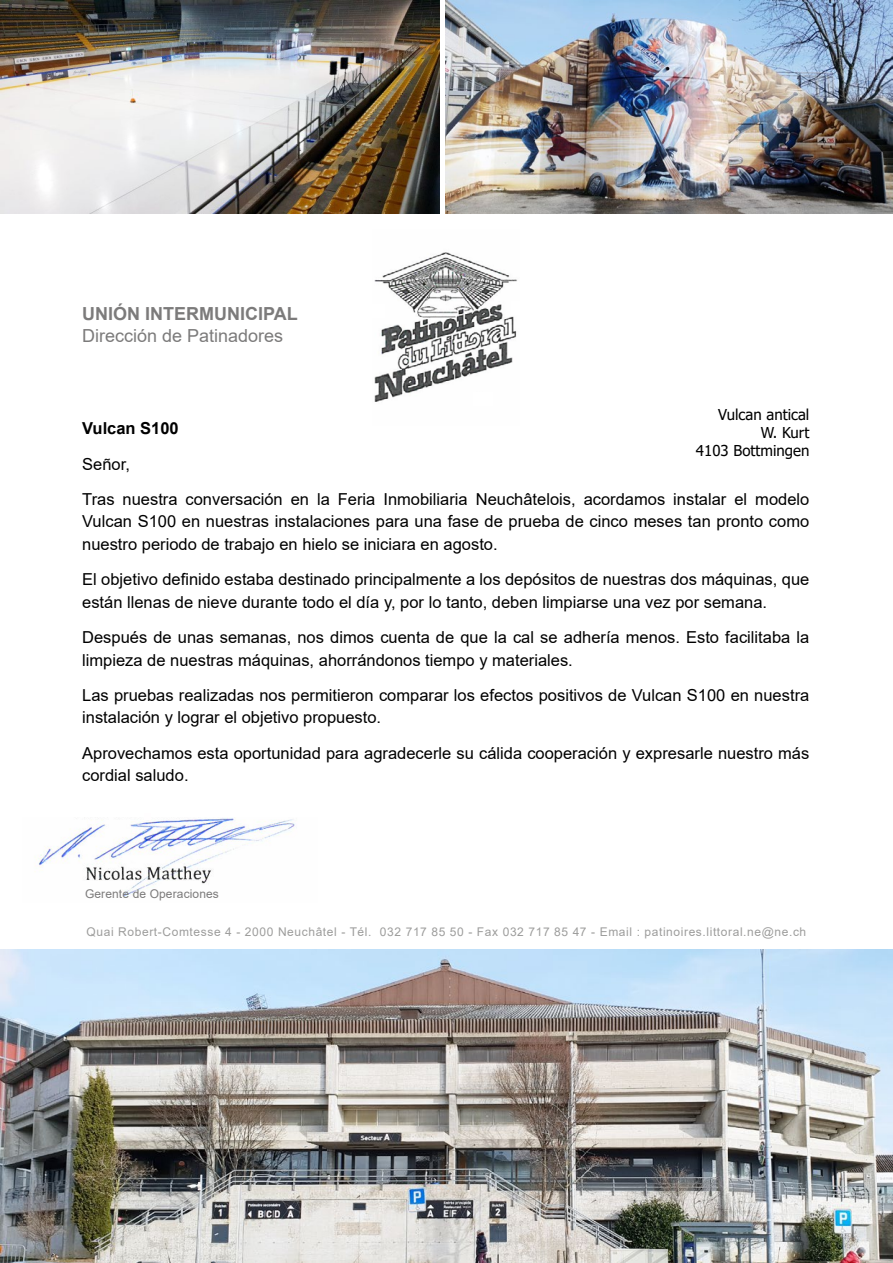
<style>
.page{position:relative;width:893px;height:1263px;background:#fff}
.page>*{position:absolute;margin:0;border:0;box-sizing:border-box;transform-origin:0 0}
.t1{font:18px "Arial";color:#7c7b7b}
.t2{font:700 18px "Arial";color:#7c7b7b}
.t3{font:16.5px/22.5px "Arial";color:#000}
.t4{font:700 16.5px "Arial";color:#000}
.t5{font:15px/18px "Tahoma";color:#000;text-align:right}
.t6{font:12px "Arial";letter-spacing:.05em;color:#9d9d9c}
.t7{font:12px "Arial";letter-spacing:.01em;color:#7c7b7b}
</style>
<div class="page">
<img style="left:0;top:949px;width:893px;height:314px">
<img style="left:374px;top:252px;width:143px;height:150px">
<div style="left:511px;top:301px;width:20px;height:14px;background:#fff"></div>
<div style="left:473px;top:392px;width:19px;height:14px;background:#fff"></div>
<div style="left:365px;top:304px;width:20px;height:14px;background:#fff"></div>
<img style="left:38px;top:818px;width:257px;height:80px">
<div style="left:145px;top:813px;width:6px;height:7px;background:#fffdfe"></div>
<img style="left:445px;top:0;width:448px;height:213px">
<img style="left:0;top:0;width:439px;height:213px">
<p class="t2" style="left:82px;top:301px;width:217px">UNIÓN INTERMUNICIPAL</p>
<p class="t1" style="left:82px;top:323px;width:203px">Dirección de Patinadores</p>
<p class="t5" style="left:696px;top:406px;width:115px">Vulcan antical<br>W. Kurt<br>4103 Bottmingen</p>
<p class="t4" style="left:82px;top:417px;width:98px">Vulcan S100</p>
<p class="t3" style="left:82px;top:446px;width:729px;line-height:35.2px">Señor,<br>Tras nuestra conversación en la Feria Inmobiliaria Neuchâtelois, acordamos instalar el modelo</p>
<p class="t3" style="left:82px;top:510px;width:729px">Vulcan S100 en nuestras instalaciones para una fase de prueba de cinco meses tan pronto como nuestro periodo de trabajo en hielo se iniciara en agosto.</p>
<p class="t3" style="left:82px;top:568px;width:729px">El objetivo definido estaba destinado principalmente a los depósitos de nuestras dos máquinas, que están llenas de nieve durante todo el día y, por lo tanto, deben limpiarse una vez por semana.</p>
<p class="t3" style="left:82px;top:626px;width:729px">Después de unas semanas, nos dimos cuenta de que la cal se adhería menos. Esto facilitaba la limpieza de nuestras máquinas, ahorrándonos tiempo y materiales.</p>
<p class="t3" style="left:82px;top:684px;width:729px">Las pruebas realizadas nos permitieron comparar los efectos positivos de Vulcan S100 en nuestra instalación y lograr el objetivo propuesto.</p>
<p class="t3" style="left:82px;top:741px;width:729px">Aprovechamos esta oportunidad para agradecerle su cálida cooperación y expresarle nuestro más cordial saludo.</p>
<p class="t7" style="left:85px;top:885px;width:135px">Gerente de Operaciones</p>
<p class="t6" style="left:87px;top:923px;width:721px">Quai Robert-Comtesse 4 - 2000 Neuchâtel - Tél. 032 717 85 50 - Fax 032 717 85 47 - Email : patinoires.littoral.ne@ne.ch</p>
</div>
